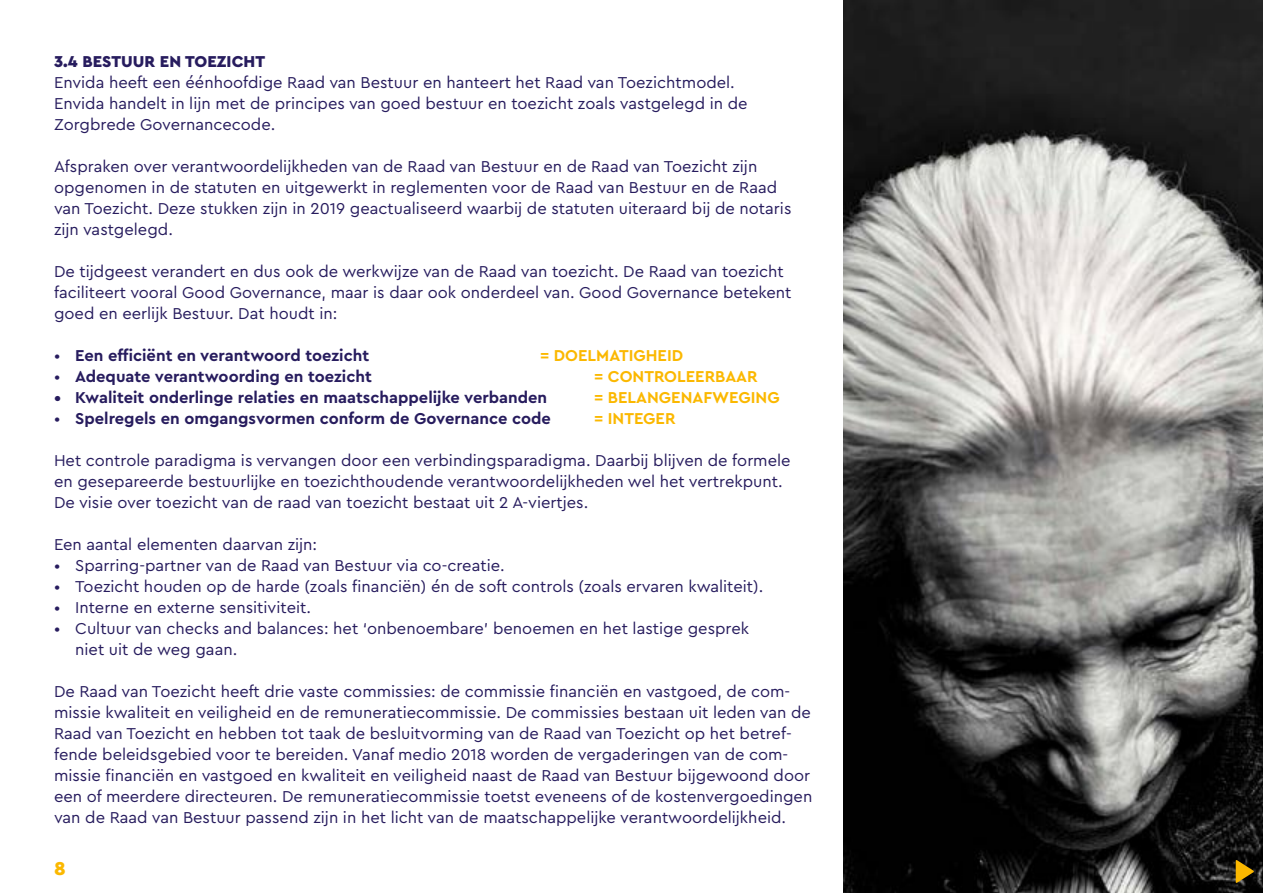
<style>
.page{position:relative;width:1263px;height:893px;background:#fff}
.page>*{position:absolute;margin:0;border:0;box-sizing:border-box;transform-origin:0 0}
.t1{font:900 19.5px "Cera Pro";color:#fbb800}
.t2{font:16.5px/21px "Cera Pro";color:#271c5e}
.t3{font:700 16.5px "Cera Pro";color:#271c5e}
.t4{font:700 16.5px "Cera Pro";color:#fbb800}
.t5{font:900 16.5px "Cera Pro";color:#271c5e}
.s1{font-weight:400}
</style>
<div class="page">
<img style="left:844px;top:0;width:419px;height:893px">
<svg style="left:1236px;top:860px;width:18px;height:23px"></svg>
<p class="t5" style="left:54px;top:51px;width:213px">3.4 BESTUUR EN TOEZICHT</p>
<p class="t2" style="left:54px;top:72px;width:695px">Envida heeft een éénhoofdige Raad van Bestuur en hanteert het Raad van Toezichtmodel.<br>Envida handelt in lijn met de principes van goed bestuur en toezicht zoals vastgelegd in de<br>Zorgbrede Governancecode.</p>
<p class="t2" style="left:54px;top:156px;width:739px">Afspraken over verantwoordelijkheden van de Raad van Bestuur en de Raad van Toezicht zijn opgenomen in de statuten en uitgewerkt in reglementen voor de Raad van Bestuur en de Raad van Toezicht. Deze stukken zijn in 2019 geactualiseerd waarbij de statuten uiteraard bij de notaris zijn vastgelegd.</p>
<p class="t2" style="left:54px;top:261px;width:739px">De tijdgeest verandert en dus ook de werkwijze van de Raad van toezicht. De Raad van toezicht faciliteert vooral Good Governance, maar is daar ook onderdeel van. Good Governance betekent goed en eerlijk Bestuur. Dat houdt in:</p>
<p class="t3" style="left:54px;top:345px;width:317px"><span class="s1">•</span> Een efficiënt en verantwoord toezicht</p>
<p class="t4" style="left:540px;top:345px;width:145px">= DOELMATIGHEID</p>
<p class="t3" style="left:54px;top:366px;width:319px"><span class="s1">•</span> Adequate verantwoording en toezicht</p>
<p class="t4" style="left:594px;top:366px;width:165px">= CONTROLEERBAAR</p>
<p class="t3" style="left:54px;top:387px;width:495px">• Kwaliteit onderlinge relaties en maatschappelijke verbanden</p>
<p class="t4" style="left:594px;top:387px;width:187px">= BELANGENAFWEGING</p>
<p class="t3" style="left:54px;top:408px;width:498px"><span class="s1">•</span> Spelregels en omgangsvormen conform de Governance code</p>
<p class="t4" style="left:594px;top:408px;width:83px">= INTEGER</p>
<p class="t2" style="left:54px;top:450px;width:738px">Het controle paradigma is vervangen door een verbindingsparadigma. Daarbij blijven de formele en gesepareerde bestuurlijke en toezichthoudende verantwoordelijkheden wel het vertrekpunt.<br>De visie over toezicht van de raad van toezicht bestaat uit 2 A-viertjes.</p>
<p class="t2" style="left:54px;top:534px;width:265px">Een aantal elementen daarvan zijn:</p>
<p class="t2" style="left:54px;top:555px;width:452px">• Sparring-partner van de Raad van Bestuur via co-creatie.</p>
<p class="t2" style="left:54px;top:576px;width:711px">• Toezicht houden op de harde (zoals financiën) én de soft controls (zoals ervaren kwaliteit).</p>
<p class="t2" style="left:54px;top:597px;width:259px">• Interne en externe sensitiviteit.</p>
<p class="t2" style="left:75px;top:618px;width:675px;text-indent:-21px">• Cultuur van checks and balances: het ‘onbenoembare’ benoemen en het lastige gesprek niet uit de weg gaan.</p>
<p class="t2" style="left:54px;top:681px;width:760px">De Raad van Toezicht heeft drie vaste commissies: de commissie financiën en vastgoed, de com&shy;missie kwaliteit en veiligheid en de remuneratiecommissie. De commissies bestaan uit leden van de Raad van Toezicht en hebben tot taak de besluitvorming van de Raad van Toezicht op het betref&shy;fende beleidsgebied voor te bereiden. Vanaf medio 2018 worden de vergaderingen van de com&shy;missie financiën en vastgoed en kwaliteit en veiligheid naast de Raad van Bestuur bijgewoond door een of meerdere directeuren. De remuneratiecommissie toetst eveneens of de kostenvergoedingen van de Raad van Bestuur passend zijn in het licht van de maatschappelijke verantwoordelijkheid.</p>
<p class="t1" style="left:54px;top:856px;width:13px">8</p>
</div>
